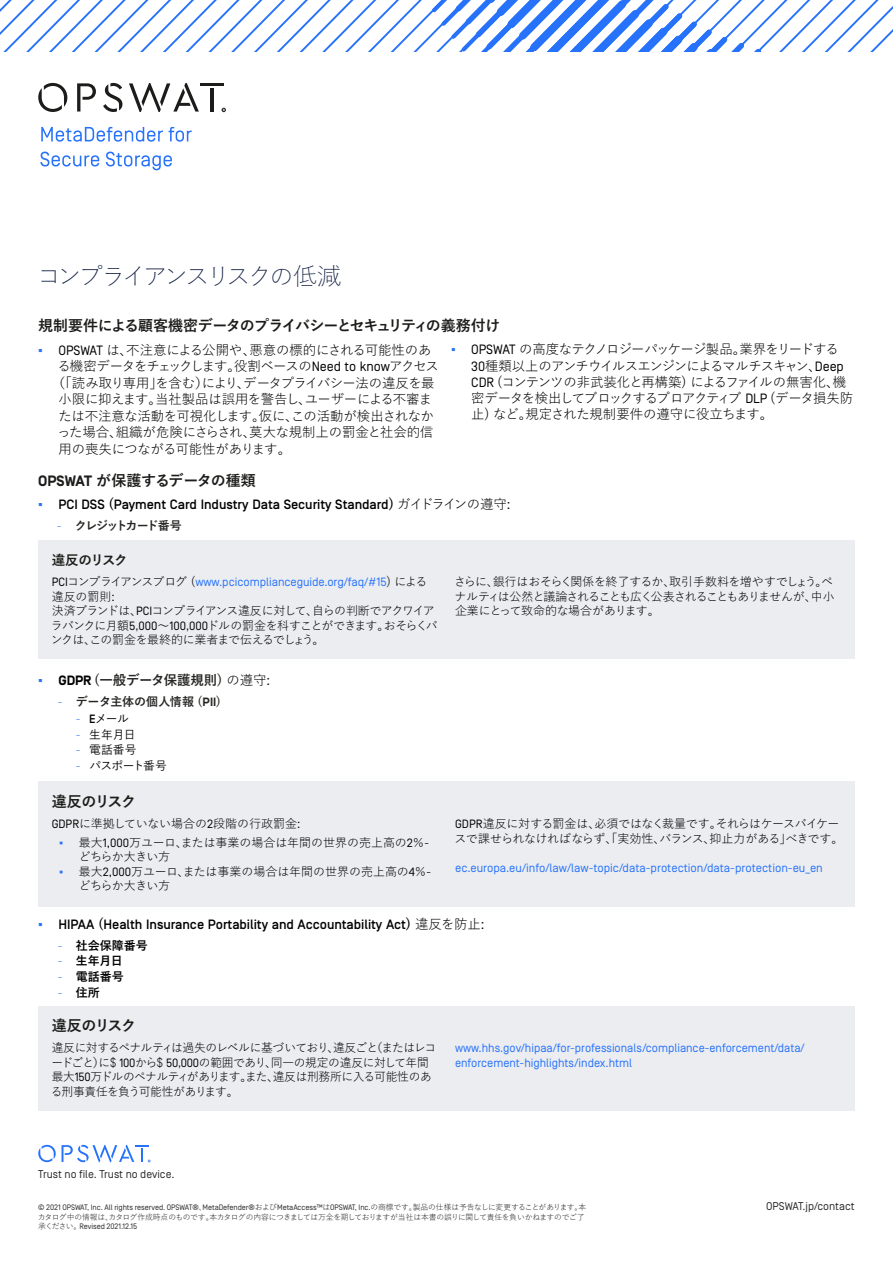
<style>
.page{position:relative;width:893px;height:1263px;background:#fff}
.page>*{position:absolute;margin:0;border:0;box-sizing:border-box;transform-origin:0 0}
.t1{font:300 24px "Yu Gothic";letter-spacing:-.11em;color:#111f42}
.t2{font:700 15px "Yu Gothic";letter-spacing:-.06em;color:#1c1c1a}
.t3{font:700 15px "Yu Gothic";letter-spacing:-.01em;color:#1c1c1a}
.t4{font:13.5px/16.2px "Yu Gothic";letter-spacing:-.065em;color:#000}
.t5{font:500 13.5px "Simplon Norm";letter-spacing:-.005em;color:#000}
.t6{font:13.5px "Yu Gothic";letter-spacing:-.01em;color:#000}
.t7{font:13.5px "Yu Gothic";letter-spacing:-.04em;color:#000}
.t8{font:13.5px "Yu Gothic";letter-spacing:-.02em;color:#000}
.t9{font:13.5px "Yu Gothic";letter-spacing:-.08em;color:#000}
.t10{font:700 13.5px "Yu Gothic";letter-spacing:-.01em;color:#272725}
.t11{font:700 13.5px "Yu Gothic";letter-spacing:-.1em;color:#1c1c1a}
.t12{font:12px/14.4px "Yu Gothic";letter-spacing:-.035em;color:#000}
.t13{font:12px/14.4px "Simplon Norm";color:#2672fb}
.t14{font:12px/14.4px "Yu Gothic";letter-spacing:-.005em;color:#000}
.t15{font:12px/14.4px "Yu Gothic";letter-spacing:-.055em;color:#000}
.t16{font:700 12px "Yu Gothic";color:#000}
.t17{font:700 12px "Yu Gothic";letter-spacing:-.025em;color:#272725}
.t18{font:500 12px "Yu Gothic";letter-spacing:-.045em;color:#000}
.t19{font:700 12px "Yu Gothic";letter-spacing:-.125em;color:#272725}
.t20{font:500 12px "Yu Gothic";letter-spacing:-.065em;color:#000}
.t21{font:11.25px "Simplon Norm";color:#282828}
.t22{font:7.8px "Simplon Norm";letter-spacing:-.01em;color:#282828}
.t23{font:7.8px "Yu Gothic";letter-spacing:-.045em;color:#282828}
.s1{font-family:"Arial";color:#2672fb}
.s2{font-family:"Simplon Norm"}
.s3{font-family:"Arial";font-weight:400;color:#2672fb}
.s4{font-family:"Yu Gothic";font-weight:700}
.s5{font-family:"Yu Gothic";font-weight:400}
.s6{font-weight:400}
.s7{font-family:"Simplon Norm";font-weight:300;color:#2672fb}
.s8{color:#000}
.s9{font-family:"Yu Gothic";color:#000}
.s10{font-family:"Simplon Norm";color:#000}
.s11{font-weight:400;color:#000}
.s12{font-family:"Simplon Norm";font-weight:400;color:#000}
.s13{font-family:"Yu Gothic"}
</style>
<div class="page">
<svg style="left:0;top:0;width:893px;height:51px"></svg>
<svg style="left:38px;top:1145px;width:18px;height:17px"></svg>
<svg style="left:62px;top:1145px;width:88px;height:17px"></svg>
<div style="left:38px;top:540px;width:817px;height:119px;background:#ecedf0"></div>
<div style="left:38px;top:782px;width:817px;height:125px;background:#ecedf0"></div>
<div style="left:38px;top:1006px;width:817px;height:104px;background:#ecedf0"></div>
<svg style="left:38px;top:83px;width:29px;height:29px"></svg>
<svg style="left:77px;top:83px;width:19px;height:29px"></svg>
<svg style="left:103px;top:83px;width:19px;height:29px"></svg>
<svg style="left:129px;top:83px;width:70px;height:29px"></svg>
<hr style="left:201px;top:83px;width:23px;height:3px;background:#1c1c1a">
<hr style="left:210px;top:89px;width:4px;height:23px;background:#1c1c1a">
<svg style="left:222px;top:108px;width:4px;height:4px"></svg>
<svg style="left:41px;top:127px;width:122px;height:15px"></svg>
<svg style="left:169px;top:127px;width:23px;height:15px"></svg>
<svg style="left:40px;top:152px;width:59px;height:15px"></svg>
<svg style="left:106px;top:152px;width:66px;height:18px"></svg>
<h1 class="t1" style="left:37px;top:254px;width:306px">コンプライアンスリスクの低減</h1>
<p class="t2" style="left:38px;top:318px;width:463px">規制要件による顧客機密データのプライバシーとセキュリティの義務付け</p>
<p class="t6" style="left:38px;top:337px;width:395px"><span class="s1">▪</span> <span class="s2">OPSWAT</span> は、不注意による公開や、悪意の標的にされる可能性のあ</p>
<p class="t9" style="left:58px;top:354px;width:383px">る機密データをチェックします。役割ベースの<span class="s2">Need to know</span>アクセス</p>
<p class="t7" style="left:52px;top:370px;width:384px">（「読み取り専用」を含む）により、データプライバシー法の違反を最</p>
<p class="t7" style="left:59px;top:387px;width:375px">小限に抑えます。当社製品は誤用を警告し、ユーザーによる不審ま</p>
<p class="t8" style="left:58px;top:403px;width:377px">たは不注意な活動を可視化します。仮に、この活動が検出されなか</p>
<p class="t6" style="left:57px;top:420px;width:378px">った場合、組織が危険にさらされ、莫大な規制上の罰金と社会的信</p>
<p class="t8" style="left:59px;top:436px;width:234px">用の喪失につながる可能性があります。</p>
<p class="t4" style="left:471px;top:340px;width:384px;text-indent:-20px"><span class="s1">▪</span> <span class="s2">OPSWAT</span> の高度なテクノロジーパッケージ製品。業界をリードする<span class="s2">30</span>種類以上のアンチウイルスエンジンによるマルチスキャン、<span class="s2">Deep CDR</span> (コンテンツの非武装化と再構築) によるファイルの無害化、機密データを検出してブロックするプロアクティブ <span class="s2">DLP</span> (データ損失防止) など。規定された規制要件の遵守に役立ちます。</p>
<p class="t3" style="left:38px;top:472px;width:219px"><span class="s2">OPSWAT</span> が保護するデータの種類</p>
<p class="t5" style="left:38px;top:497px;width:474px"><span class="s3">▪</span> PCI DSS <span class="s4">(</span>Payment Card Industry Data Security Standard<span class="s4">)</span> <span class="s5">ガイドラインの遵守</span><span class="s6">:</span></p>
<p class="t19" style="left:57px;top:519px;width:126px"><span class="s7">-</span> クレジットカード番号</p>
<p class="t11" style="left:52px;top:553px;width:77px">違反のリスク</p>
<p class="t13" style="left:52px;top:575px;width:377px"><span class="s8">PCI</span><span class="s9">コンプライアンスブログ (</span>www.pcicomplianceguide.org/faq/#15<span class="s9">) による</span></p>
<p class="t15" style="left:51px;top:588px;width:389px">違反の罰則<span class="s2">:<br></span>決済ブランドは、<span class="s2">PCI</span>コンプライアンス違反に対して、自らの判断でアクワイアラバンクに月額<span class="s2">5</span>,<span class="s2">000</span>〜<span class="s2">100</span>,<span class="s2">000</span>ドルの罰金を科すことができます。おそらくバンクは、この罰金を最終的に業者まで伝えるでしょう。</p>
<p class="t12" style="left:454px;top:573px;width:382px">さらに、銀行はおそらく関係を終了するか、取引手数料を増やすでしょう。ペナルティは公然と議論されることも広く公表されることもありませんが、中小企業にとって致命的な場合があります。</p>
<p class="t10" style="left:38px;top:673px;width:233px"><span class="s3">▪</span> <span class="s10">GDPR</span> (一般データ保護規則) <span class="s11">の遵守</span><span class="s12">:</span></p>
<p class="t17" style="left:58px;top:695px;width:165px"><span class="s7">-</span> データ主体の個人情報 (<span class="s2">PII</span>)</p>
<p class="t18" style="left:76px;top:707px;width:55px"><span class="s7">-</span> <span class="s2">E</span>メール</p>
<p class="t18" style="left:76px;top:723px;width:61px"><span class="s7">-</span> 生年月日</p>
<p class="t18" style="left:76px;top:739px;width:62px"><span class="s7">-</span> 電話番号</p>
<p class="t20" style="left:76px;top:754px;width:92px"><span class="s7">-</span> パスポート番号</p>
<p class="t2" style="left:52px;top:793px;width:86px">違反のリスク</p>
<p class="t14" style="left:52px;top:815px;width:250px"><span class="s2">GDPR</span>に準拠していない場合の<span class="s2">2</span>段階の行政罰金<span class="s2">:</span></p>
<p class="t14" style="left:79px;top:834px;width:352px;text-indent:-20px"><span class="s1">▪</span> 最大<span class="s2">1,000</span>万ユーロ、または事業の場合は年間の世界の売上高の<span class="s2">2</span>％-どちらか大きい方</p>
<p class="t14" style="left:79px;top:863px;width:354px;text-indent:-20px"><span class="s1">▪</span> 最大<span class="s2">2,000</span>万ユーロ、または事業の場合は年間の世界の売上高の<span class="s2">4</span>％-どちらか大きい方</p>
<p class="t12" style="left:454px;top:815px;width:390px"><span class="s2">GDPR</span>違反に対する罰金は、必須ではなく裁量です。それらはケースバイケースで課せられなければならず、「実効性、バランス、抑止力がある」べきです。</p>
<p class="t13" style="left:455px;top:861px;width:369px">ec.europa.eu/info/law/law-topic/data-protection/data-protection-eu_en</p>
<p class="t5" style="left:38px;top:917px;width:448px"><span class="s3">▪</span> HIPAA <span class="s4">(</span>Health Insurance Portability and Accountability Act<span class="s4">)</span> <span class="s5">違反を防止</span><span class="s6">:</span></p>
<p class="t16" style="left:58px;top:938px;width:92px"><span class="s7">-</span> 社会保障番号</p>
<p class="t16" style="left:58px;top:954px;width:67px"><span class="s7">-</span> 生年月日</p>
<p class="t16" style="left:58px;top:970px;width:68px"><span class="s7">-</span> 電話番号</p>
<p class="t16" style="left:58px;top:985px;width:44px"><span class="s7">-</span> 住所</p>
<p class="t2" style="left:52px;top:1017px;width:86px">違反のリスク</p>
<p class="t12" style="left:51px;top:1039px;width:387px">違反に対するペナルティは過失のレベルに基づいており、違反ごと（またはレコードごと）に$ <span class="s2">100</span>から$ <span class="s2">50</span>,<span class="s2">000</span>の範囲であり、同一の規定の違反に対して年間最大<span class="s2">150</span>万ドルのペナルティがあります。また、違反は刑務所に入る可能性のある刑事責任を負う可能性があります。</p>
<p class="t13" style="left:455px;top:1041px;width:351px">www.hhs.gov/hipaa/for-professionals/compliance-enforcement/data/ enforcement-highlights/index.html</p>
<p class="t21" style="left:38px;top:1168px;width:138px">Trust no file. Trust no device.</p>
<p class="t22" style="left:38px;top:1203px;width:549px">© 2021 OPSWAT, Inc. All rights reserved. OPSWAT®<span class="s13">、</span>MetaDefender®<span class="s13">および</span>MetaAccess™<span class="s13">は</span>OPSWAT, Inc.<span class="s13">の商標です。製品の仕様は予告なしに変更することがあります。本</span></p>
<p class="t23" style="left:38px;top:1209px;width:548px">カタログ中の情報は、カタログ作成時点のものです。本カタログの内容につきましては万全を期しておりますが当社は本書の誤りに関して責任を負いかねますのでご了</p>
<p class="t22" style="left:38px;top:1222px;width:100px"><span class="s13">承ください。</span>Revised 2021.12.15</p>
<p class="t21" style="left:766px;top:1200px;width:90px">OPSWAT.jp/contact</p>
</div>
